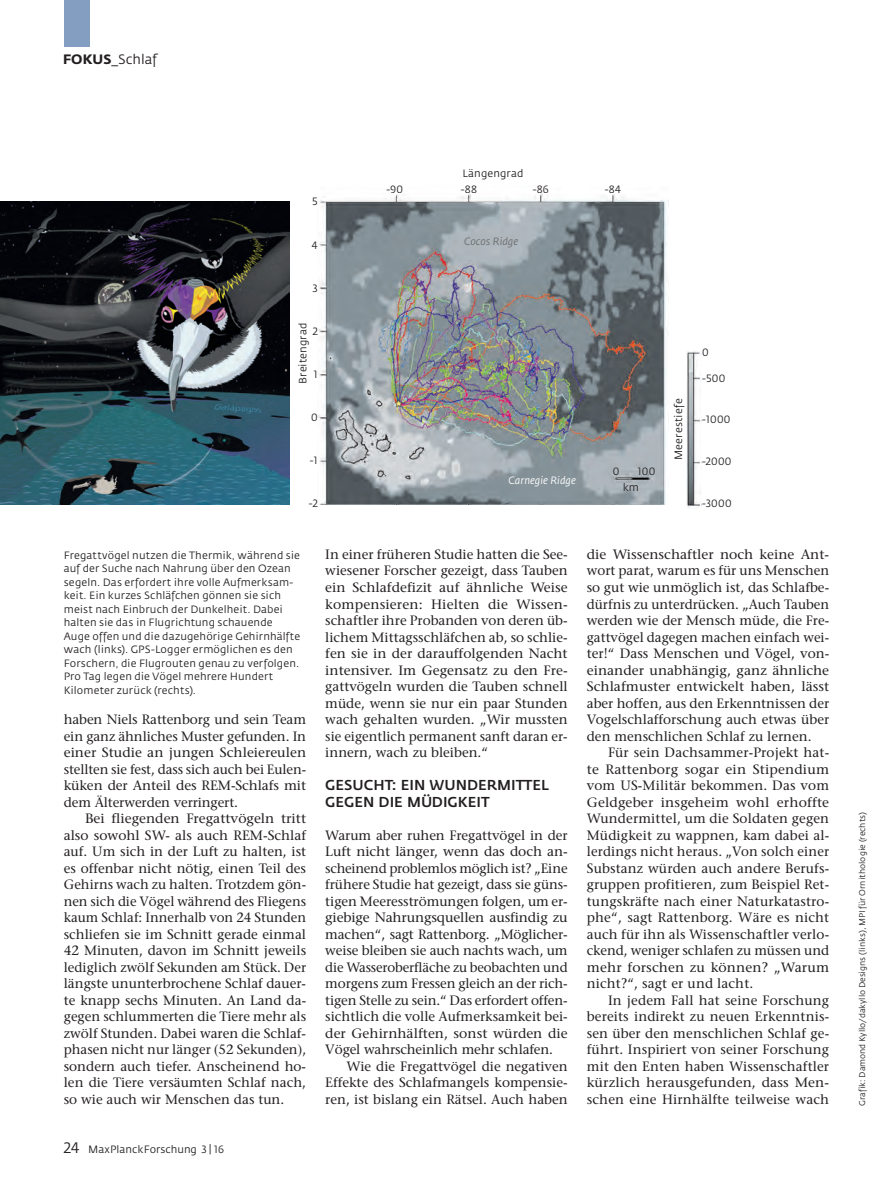
<style>
.page{position:relative;width:893px;height:1191px;background:#fff}
.page>*{position:absolute;margin:0;border:0;box-sizing:border-box;transform-origin:0 0}
.t1{font:500 14.25px/16.5px "Fedra Sans";color:#231f20}
.t2{font:13.5px/16.5px "Stone Serif";color:#231f20;text-align:justify}
.t3{font:13.5px "Stone Serif";letter-spacing:-.02em;color:#231f20}
.t4{font:13.5px "Fedra Sans";color:#231f20}
.t5{font:10.5px/13.5px "Fedra Sans";letter-spacing:.01em;color:#231f20}
.t6{font:10.5px/15.3px "Fedra Sans Book SC";letter-spacing:.025em;color:#231f20}
.t7{font:italic 10.5px "Fedra Sans";letter-spacing:.005em;color:#fff}
.t8{font:italic 10.5px "Fedra Sans";letter-spacing:.005em;color:#6c6d70}
.t9{font:8.25px "Fedra Sans";color:#231f20}
.s1{font-weight:700}
.s2{font-family:"Fedra Sans"}
.s3{font-family:"Fedra Sans Book SC";font-size:15px}
.s4{font-family:"Fedra Sans Book SC"}
</style>
<div class="page">
<img style="left:318px;top:201px;width:350px;height:303px">
<img style="left:0;top:202px;width:289px;height:303px">
<img style="left:687px;top:351px;width:14px;height:157px">
<img style="left:320px;top:193px;width:344px;height:8px">
<div style="left:64px;top:0;width:25px;height:47px;background:#849ec1"></div>
<p class="t4" style="left:63px;top:52px;width:96px"><span class="s1">FOKUS</span>_Schlaf</p>
<p class="t5" style="left:462px;top:166px;width:63px">Längengrad</p>
<p class="t6" style="left:312px;top:194px;width:7px">5</p>
<p class="t6" style="left:312px;top:237px;width:7px">4</p>
<p class="t6" style="left:313px;top:281px;width:7px">3</p>
<p class="t6" style="left:313px;top:324px;width:7px">2</p>
<p class="t6" style="left:313px;top:367px;width:6px">1</p>
<p class="t6" style="left:311px;top:410px;width:8px">0</p>
<p class="t6" style="left:310px;top:453px;width:9px">-1</p>
<p class="t6" style="left:309px;top:496px;width:10px">-2</p>
<p class="t5" style="left:296px;top:384px;width:63px;rotate:-90deg">Breitengrad</p>
<p class="t6" style="left:386px;top:182px;width:18px">-90</p>
<p class="t6" style="left:461px;top:182px;width:18px">-88</p>
<p class="t6" style="left:533px;top:182px;width:18px">-86</p>
<p class="t6" style="left:605px;top:182px;width:18px">-84</p>
<p class="t8" style="left:464px;top:235px;width:56px">Cocos Ridge</p>
<p class="t7" style="left:509px;top:475px;width:69px">Carnegie Ridge</p>
<p class="t6" style="left:613px;top:464px;width:8px">0</p>
<p class="t6" style="left:623px;top:464px;width:34px;text-indent:15px">100 <span class="s2">km</span></p>
<p class="t5" style="left:672px;top:460px;width:63px;rotate:-90deg">Meerestiefe</p>
<p class="t6" style="left:702px;top:345px;width:8px">0</p>
<p class="t6" style="left:702px;top:370px;width:25px">-500</p>
<p class="t6" style="left:702px;top:412px;width:30px">-1000</p>
<p class="t6" style="left:702px;top:454px;width:31px">-2000</p>
<p class="t6" style="left:702px;top:496px;width:31px">-3000</p>
<p class="t5" style="left:64px;top:549px;width:238px">Fregattvögel nutzen die Thermik, während sie auf der Suche nach Nahrung über den Ozean segeln. Das erfordert ihre volle Aufmerksam&shy;keit. Ein kurzes Schläfchen gönnen sie sich meist nach Einbruch der Dunkelheit. Dabei halten sie das in Flugrichtung schauende Auge offen und die dazugehörige Gehirnhälfte wach (links). GPS-Logger ermöglichen es den Forschern, die Flugrouten genau zu verfolgen.<br>Pro Tag legen die Vögel mehrere Hundert Kilometer zurück (rechts).</p>
<p class="t2" style="left:64px;top:711px;width:244px">haben Niels Rattenborg und sein Team</p>
<p class="t2" style="left:64px;top:727px;width:244px">ein ganz ähnliches Muster gefunden. In</p>
<p class="t2" style="left:64px;top:744px;width:244px">einer Studie an jungen Schleiereulen</p>
<p class="t2" style="left:64px;top:760px;width:244px">stellten sie fest, dass sich auch bei Eulen-</p>
<p class="t2" style="left:64px;top:777px;width:244px">küken der Anteil des REM-Schlafs mit</p>
<p class="t2" style="left:64px;top:793px;width:176px">dem Älterwerden verringert.</p>
<p class="t2" style="left:85px;top:810px;width:223px">Bei fliegenden Fregattvögeln tritt</p>
<p class="t2" style="left:64px;top:826px;width:244px">also sowohl SW- als auch REM-Schlaf</p>
<p class="t2" style="left:64px;top:843px;width:244px">auf. Um sich in der Luft zu halten, ist</p>
<p class="t2" style="left:64px;top:859px;width:244px">es offenbar nicht nötig, einen Teil des</p>
<p class="t2" style="left:64px;top:876px;width:244px">Gehirns wach zu halten. Trotzdem gön-</p>
<p class="t2" style="left:64px;top:892px;width:244px">nen sich die Vögel während des Fliegens</p>
<p class="t2" style="left:64px;top:909px;width:244px">kaum Schlaf: Innerhalb von 24 Stunden</p>
<p class="t2" style="left:64px;top:925px;width:244px">schliefen sie im Schnitt gerade einmal</p>
<p class="t2" style="left:64px;top:942px;width:244px">42 Minuten, davon im Schnitt jeweils</p>
<p class="t2" style="left:64px;top:958px;width:244px">lediglich zwölf Sekunden am Stück. Der</p>
<p class="t2" style="left:64px;top:975px;width:244px">längste ununterbrochene Schlaf dauer-</p>
<p class="t2" style="left:64px;top:991px;width:244px">te knapp sechs Minuten. An Land da-</p>
<p class="t2" style="left:64px;top:1008px;width:244px">gegen schlummerten die Tiere mehr als</p>
<p class="t2" style="left:64px;top:1024px;width:244px">zwölf Stunden. Dabei waren die Schlaf-</p>
<p class="t2" style="left:64px;top:1041px;width:244px">phasen nicht nur länger (52 Sekunden),</p>
<p class="t2" style="left:64px;top:1057px;width:244px">sondern auch tiefer. Anscheinend ho-</p>
<p class="t2" style="left:64px;top:1074px;width:244px">len die Tiere versäumten Schlaf nach,</p>
<p class="t2" style="left:64px;top:1090px;width:222px">so wie auch wir Menschen das tun.</p>
<p class="t5" style="left:64px;top:1143px;width:162px"><span class="s3">24</span> MaxPlanckForschung <span class="s4">3 | 16</span></p>
<p class="t2" style="left:325px;top:546px;width:244px">In einer früheren Studie hatten die See&shy;wiesener Forscher gezeigt, dass Tauben ein Schlafdefizit auf ähnliche Weise kompensieren: Hielten die Wissen&shy;schaftler ihre Probanden von deren üb&shy;lichem Mittagsschläfchen ab, so schlie&shy;fen sie in der darauffolgenden Nacht intensiver. Im Gegensatz zu den Fre&shy;gattvögeln wurden die Tauben schnell müde, wenn sie nur ein paar Stunden wach gehalten wurden. „Wir mussten sie eigentlich permanent sanft daran er&shy;innern, wach zu bleiben.“</p>
<p class="t1" style="left:325px;top:777px;width:225px">GESUCHT: EIN WUNDERMITTEL<br>GEGEN DIE MÜDIGKEIT</p>
<p class="t2" style="left:325px;top:826px;width:244px">Warum aber ruhen Fregattvögel in der</p>
<p class="t2" style="left:325px;top:843px;width:244px">Luft nicht länger, wenn das doch an-</p>
<p class="t3" style="left:325px;top:860px;width:244px">scheinend problemlos möglich ist? „Eine</p>
<p class="t2" style="left:325px;top:876px;width:244px">frühere Studie hat gezeigt, dass sie güns-</p>
<p class="t2" style="left:325px;top:892px;width:244px">tigen Meeresströmungen folgen, um er-</p>
<p class="t2" style="left:325px;top:909px;width:244px">giebige Nahrungsquellen ausfindig zu</p>
<p class="t2" style="left:325px;top:925px;width:244px">machen“, sagt Rattenborg. „Möglicher-</p>
<p class="t2" style="left:325px;top:942px;width:244px">weise bleiben sie auch nachts wach, um</p>
<p class="t2" style="left:325px;top:958px;width:244px">die Wasseroberfläche zu beobachten und</p>
<p class="t2" style="left:325px;top:975px;width:244px">morgens zum Fressen gleich an der rich-</p>
<p class="t2" style="left:325px;top:991px;width:244px">tigen Stelle zu sein.“ Das erfordert offen-</p>
<p class="t2" style="left:325px;top:1008px;width:244px">sichtlich die volle Aufmerksamkeit bei-</p>
<p class="t2" style="left:325px;top:1024px;width:244px">der Gehirnhälften, sonst würden die</p>
<p class="t2" style="left:325px;top:1041px;width:229px">Vögel wahrscheinlich mehr schlafen.</p>
<p class="t2" style="left:347px;top:1057px;width:223px">Wie die Fregattvögel die negativen</p>
<p class="t2" style="left:325px;top:1074px;width:244px">Effekte des Schlafmangels kompensie-</p>
<p class="t2" style="left:325px;top:1090px;width:244px">ren, ist bislang ein Rätsel. Auch haben</p>
<p class="t2" style="left:587px;top:546px;width:244px">die Wissenschaftler noch keine Ant-</p>
<p class="t2" style="left:587px;top:562px;width:244px">wort parat, warum es für uns Menschen</p>
<p class="t2" style="left:587px;top:579px;width:244px">so gut wie unmöglich ist, das Schlafbe-</p>
<p class="t2" style="left:587px;top:595px;width:244px">dürfnis zu unterdrücken. „Auch Tauben</p>
<p class="t2" style="left:587px;top:612px;width:244px">werden wie der Mensch müde, die Fre-</p>
<p class="t2" style="left:587px;top:628px;width:244px">gattvögel dagegen machen einfach wei-</p>
<p class="t2" style="left:587px;top:645px;width:243px">ter!“ Dass Menschen und Vögel, von-</p>
<p class="t2" style="left:587px;top:661px;width:244px">einander unabhängig, ganz ähnliche</p>
<p class="t2" style="left:587px;top:678px;width:244px">Schlafmuster entwickelt haben, lässt</p>
<p class="t2" style="left:587px;top:694px;width:244px">aber hoffen, aus den Erkenntnissen der</p>
<p class="t2" style="left:587px;top:711px;width:244px">Vogelschlafforschung auch etwas über</p>
<p class="t2" style="left:587px;top:727px;width:226px">den menschlichen Schlaf zu lernen.</p>
<p class="t2" style="left:608px;top:744px;width:223px">Für sein Dachsammer-Projekt hat-</p>
<p class="t2" style="left:587px;top:760px;width:244px">te Rattenborg sogar ein Stipendium</p>
<p class="t2" style="left:587px;top:777px;width:244px">vom US-Militär bekommen. Das vom</p>
<p class="t2" style="left:587px;top:793px;width:244px">Geldgeber insgeheim wohl erhoffte</p>
<p class="t2" style="left:587px;top:810px;width:244px">Wundermittel, um die Soldaten gegen</p>
<p class="t2" style="left:587px;top:826px;width:244px">Müdigkeit zu wappnen, kam dabei al-</p>
<p class="t2" style="left:587px;top:843px;width:244px">lerdings nicht heraus. „Von solch einer</p>
<p class="t2" style="left:587px;top:859px;width:244px">Substanz würden auch andere Berufs-</p>
<p class="t2" style="left:587px;top:876px;width:244px">gruppen profitieren, zum Beispiel Ret-</p>
<p class="t2" style="left:587px;top:892px;width:244px">tungskräfte nach einer Naturkatastro-</p>
<p class="t2" style="left:587px;top:909px;width:244px">phe“, sagt Rattenborg. Wäre es nicht</p>
<p class="t2" style="left:587px;top:925px;width:244px">auch für ihn als Wissenschaftler verlo-</p>
<p class="t2" style="left:587px;top:942px;width:244px">ckend, weniger schlafen zu müssen und</p>
<p class="t2" style="left:587px;top:958px;width:244px">mehr forschen zu können? „Warum</p>
<p class="t2" style="left:587px;top:975px;width:168px">nicht?“, sagt er und lacht.</p>
<p class="t2" style="left:608px;top:991px;width:223px">In jedem Fall hat seine Forschung</p>
<p class="t2" style="left:587px;top:1008px;width:244px">bereits indirekt zu neuen Erkenntnis-</p>
<p class="t2" style="left:587px;top:1024px;width:244px">sen über den menschlichen Schlaf ge-</p>
<p class="t2" style="left:587px;top:1041px;width:244px">führt. Inspiriert von seiner Forschung</p>
<p class="t2" style="left:587px;top:1057px;width:244px">mit den Enten haben Wissenschaftler</p>
<p class="t2" style="left:587px;top:1074px;width:244px">kürzlich herausgefunden, dass Men-</p>
<p class="t2" style="left:587px;top:1090px;width:244px">schen eine Hirnhälfte teilweise wach</p>
<p class="t9" style="left:858px;top:1106px;width:295px;rotate:-90deg">Grafik: Damond Kyllo/dakyllo Designs (links), MPI für Ornithologie (rechts)</p>
</div>
